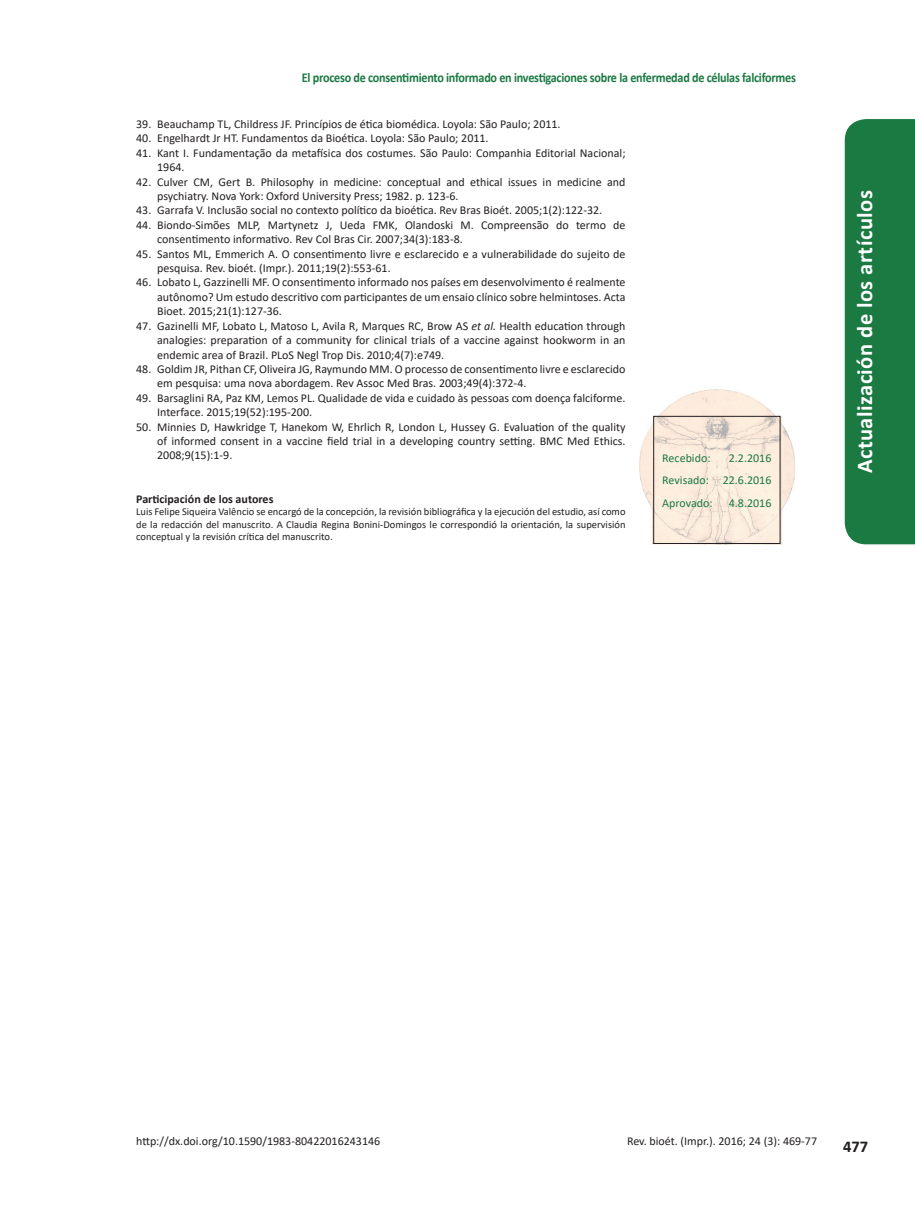
<style>
.page{position:relative;width:915px;height:1212px;background:#fff}
.page>*{position:absolute;margin:0;border:0;box-sizing:border-box;transform-origin:0 0}
.t1{font:700 22.5px "Calibri";letter-spacing:.02em;color:#fff}
.t2{font:700 16.5px "Calibri";color:#231f20}
.t3{font:700 13.5px "Calibri";letter-spacing:-.02em;color:#1b7942;scale:.9 1}
.t4{font:12px/14.4px "Calibri";color:#231f20}
.t5{font:12px/23px "Calibri";color:#1b7942;text-align:justify}
.t6{font:700 12px "Calibri";color:#231f20}
.t7{font:10.5px/12.6px "Calibri";color:#231f20;text-align:justify}
.s1{font-style:italic}
</style>
<div class="page">
<img style="left:639px;top:389px;width:156px;height:155px">
<div style="left:653px;top:416px;width:126px;height:128px;border:1px solid #231f20"></div>
<svg style="left:844px;top:119px;width:70px;height:425px;background:#2d8451"></svg>
<p class="t3" style="left:302px;top:68px;width:550px">El proceso de consentimiento informado en investigaciones sobre la enfermedad de células falciformes</p>
<p class="t4" style="left:136px;top:117px;width:426px">39. Beauchamp TL, Childress JF. Princípios de ética biomédica. Loyola: São Paulo; 2011.</p>
<p class="t4" style="left:136px;top:132px;width:354px">40. Engelhardt Jr HT. Fundamentos da Bioética. Loyola: São Paulo; 2011.</p>
<p class="t4" style="left:157px;top:146px;width:469px;text-indent:-21px">41. Kant I. Fundamentação da metafísica dos costumes. São Paulo: Companhia Editorial Nacional;<br>1964.</p>
<p class="t4" style="left:157px;top:175px;width:469px;text-indent:-21px">42. Culver CM, Gert B. Philosophy in medicine: conceptual and ethical issues in medicine and psychiatry. Nova York: Oxford University Press; 1982. p. 123-6.</p>
<p class="t4" style="left:136px;top:204px;width:467px">43. Garrafa V. Inclusão social no contexto político da bioética. Rev Bras Bioét. 2005;1(2):122-32.</p>
<p class="t4" style="left:157px;top:218px;width:469px;text-indent:-21px">44. Biondo-Simões MLP, Martynetz J, Ueda FMK, Olandoski M. Compreensão do termo de consentimento informativo. Rev Col Bras Cir. 2007;34(3):183-8.</p>
<p class="t4" style="left:157px;top:247px;width:469px;text-indent:-21px">45. Santos ML, Emmerich A. O consentimento livre e esclarecido e a vulnerabilidade do sujeito de pesquisa. Rev. bioét. (Impr.). 2011;19(2):553-61.</p>
<p class="t4" style="left:157px;top:276px;width:469px;text-align:justify;text-indent:-21px">46. Lobato L, Gazzinelli MF. O consentimento informado nos países em desenvolvimento é realmente autônomo? Um estudo descritivo com participantes de um ensaio clínico sobre helmintoses. Acta Bioet. 2015;21(1):127-36.</p>
<p class="t4" style="left:157px;top:319px;width:469px;text-align:justify;text-indent:-21px">47. Gazinelli MF, Lobato L, Matoso L, Avila R, Marques RC, Brow AS <span class="s1">et al.</span> Health education through analogies: preparation of a community for clinical trials of a vaccine against hookworm in an endemic area of Brazil. PLoS Negl Trop Dis. 2010;4(7):e749.</p>
<p class="t4" style="left:157px;top:362px;width:469px;text-indent:-21px">48. Goldim JR, Pithan CF, Oliveira JG, Raymundo MM. O processo de consentimento livre e esclarecido em pesquisa: uma nova abordagem. Rev Assoc Med Bras. 2003;49(4):372-4.</p>
<p class="t4" style="left:157px;top:391px;width:469px;text-indent:-21px">49. Barsaglini RA, Paz KM, Lemos PL. Qualidade de vida e cuidado às pessoas com doença falciforme.<br>Interface. 2015;19(52):195-200.</p>
<p class="t4" style="left:157px;top:420px;width:469px;text-align:justify;text-indent:-21px">50. Minnies D, Hawkridge T, Hanekom W, Ehrlich R, London L, Hussey G. Evaluation of the quality of informed consent in a vaccine field trial in a developing country setting. BMC Med Ethics.<br>2008;9(15):1-9.</p>
<p class="t6" style="left:136px;top:490px;width:139px">Participación de los autores</p>
<p class="t7" style="left:136px;top:506px;width:490px">Luis Felipe Siqueira Valêncio se encargó de la concepción, la revisión bibliográfica y la ejecución del estudio, así como de la redacción del manuscrito. A Claudia Regina Bonini-Domingos le correspondió la orientación, la supervisión conceptual y la revisión crítica del manuscrito.</p>
<p class="t5" style="left:662px;top:446px;width:50px">Recebido:</p>
<p class="t5" style="left:662px;top:446px;width:111px;text-indent:66px">2.2.2016<br>Revisado: 22.6.2016<br>Aprovado:</p>
<p class="t5" style="left:728px;top:492px;width:44px">4.8.2016</p>
<h1 class="t1" style="left:848px;top:473px;width:284px;rotate:-90deg">Actualización de los artículos</h1>
<p class="t4" style="left:136px;top:1134px;width:245px">http://dx.doi.org/10.1590/1983-80422016243146</p>
<p class="t4" style="left:626px;top:1134px;width:191px">Rev. bioét. (Impr.). 2016; 24 (3): 469-77</p>
<h2 class="t2" style="left:842px;top:1135px;width:27px">477</h2>
</div>
